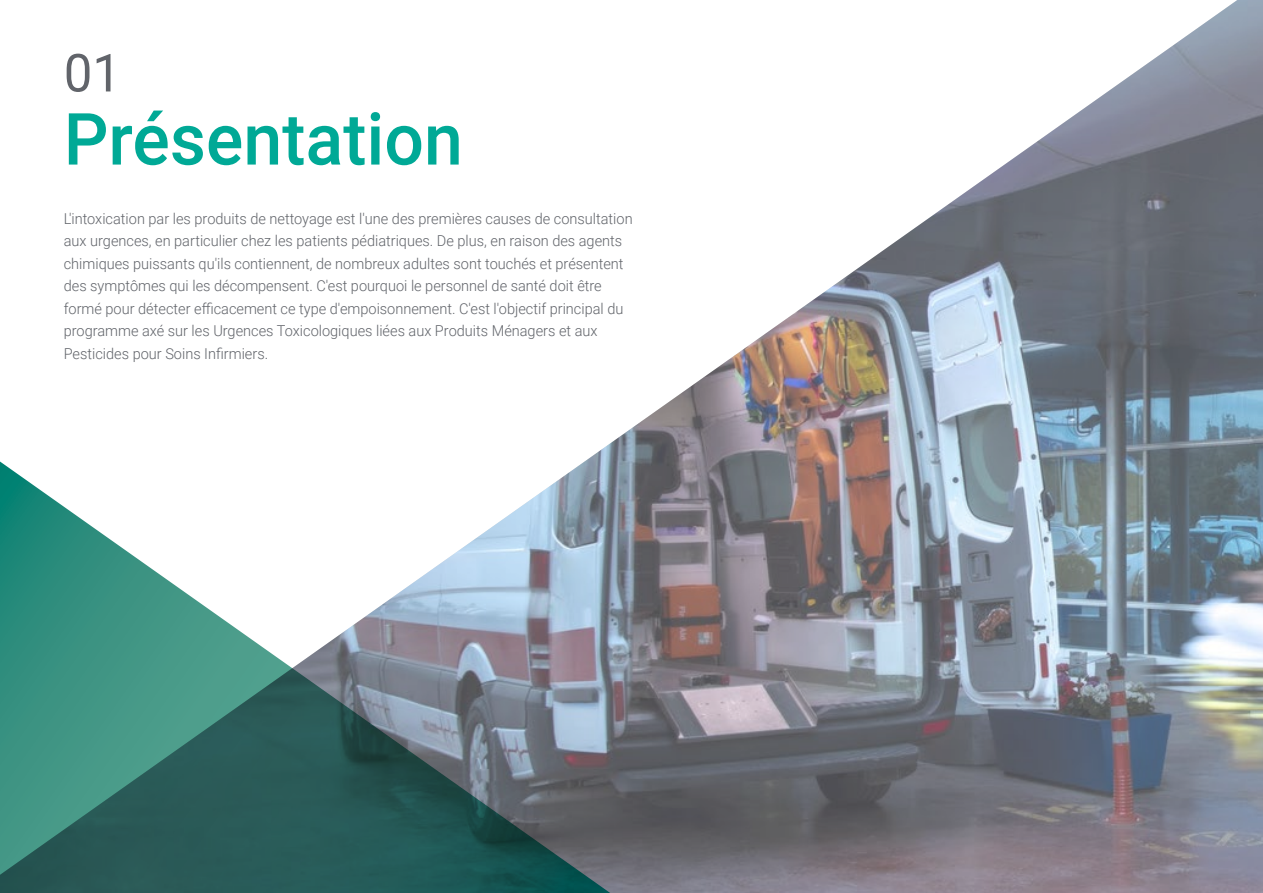
<style>
.page{position:relative;width:1263px;height:893px;background:#fff}
.page>*{position:absolute;margin:0;border:0;box-sizing:border-box;transform-origin:0 0}
.t1{font:500 72px "Roboto";color:#00a996}
.t2{font:52.5px "Roboto";color:#61646a}
.t3{font:300 15px/22.5px "Roboto";color:#61646a}
</style>
<div class="page">
<img style="left:607px;top:0;width:656px;height:893px">
<svg style="left:0;top:446px;width:640px;height:447px"></svg>
<h2 class="t2" style="left:64px;top:36px;width:59px">01</h2>
<h1 class="t1" style="left:64px;top:89px;width:401px">Présentation</h1>
<p class="t3" style="left:64px;top:207px;width:570px">L'intoxication par les produits de nettoyage est l'une des premières causes de consultation aux urgences, en particulier chez les patients pédiatriques. De plus, en raison des agents chimiques puissants qu'ils contiennent, de nombreux adultes sont touchés et présentent des symptômes qui les décompensent. C'est pourquoi le personnel de santé doit être formé pour détecter efficacement ce type d'empoisonnement. C'est l'objectif principal du programme axé sur les Urgences Toxicologiques liées aux Produits Ménagers et aux Pesticides pour Soins Infirmiers.</p>
</div>
